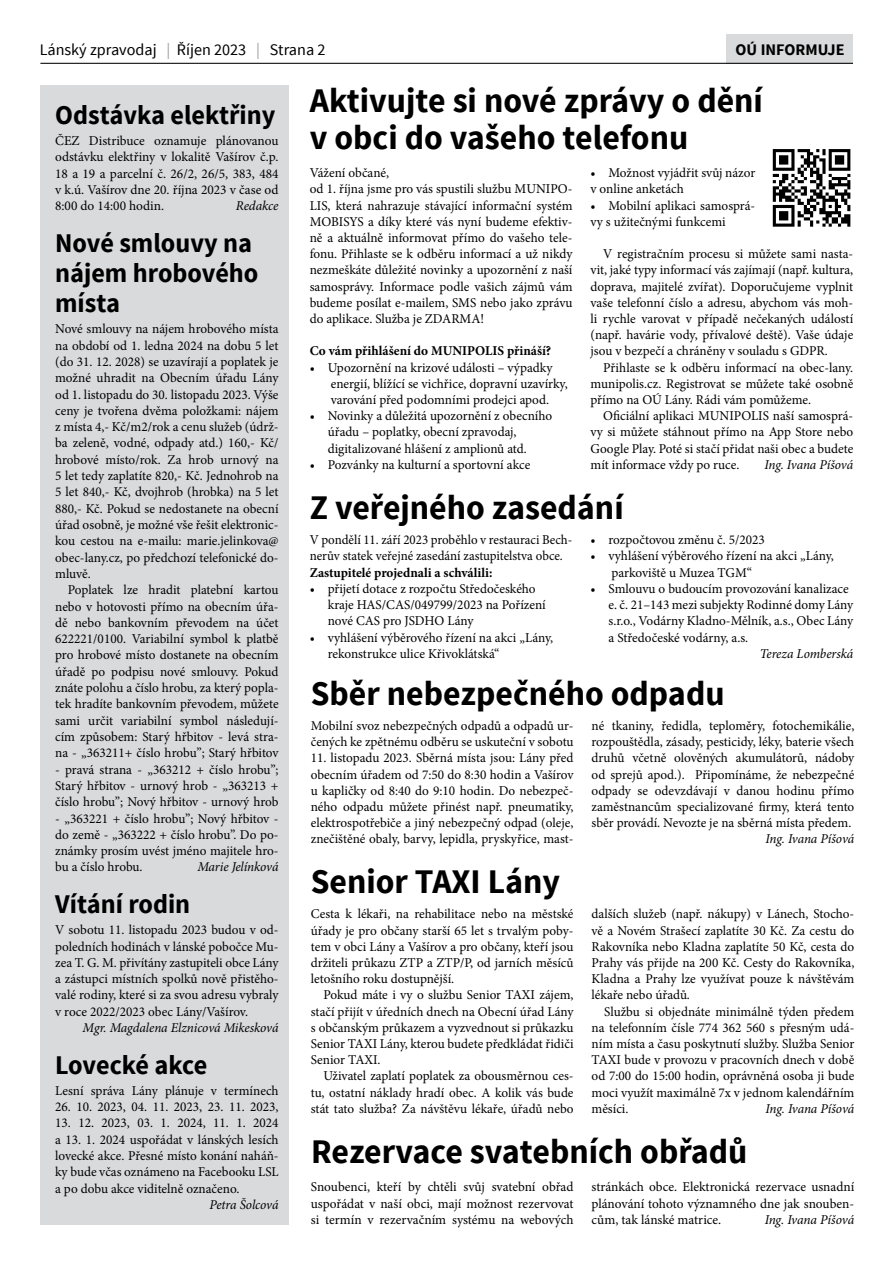
<style>
.page{position:relative;width:893px;height:1263px;background:#fff}
.page>*{position:absolute;margin:0;border:0;box-sizing:border-box;transform-origin:0 0}
.t1{font:700 34.5px/37.5px "Source Sans Pro";color:#000}
.t2{font:700 27px/30.2px "Source Sans Pro";color:#000}
.t3{font:16.2px "Source Sans Pro";color:#000}
.t4{font:700 16.2px "Source Sans Pro";color:#000}
.t5{font:13.5px/16.2px "Minion Pro";color:#000;text-align:justify}
.t6{font:italic 13.5px "Minion Pro";letter-spacing:-.005em;color:#000}
.t7{font:13.5px/16.2px "Minion Pro";color:#000;scale:.96 1}
.t8{font:700 13.5px "Minion Pro";color:#000}
.s1{color:#9c9e9f}
</style>
<div class="page">
<div style="left:726px;top:34px;width:127px;height:30px;background:#d9dadb"></div>
<div style="left:40px;top:85px;width:249px;height:1140px;background:#d9dadb"></div>
<hr style="left:40px;top:63px;width:853px;height:1px;background:#000">
<div style="left:853px;top:31px;width:40px;height:43px;background:#fff"></div>
<svg style="left:772px;top:149px;width:79px;height:78px"></svg>
<svg style="left:773px;top:149px;width:77px;height:78px"></svg>
<p class="t3" style="left:40px;top:39px;width:287px">Lánský zpravodaj <span class="s1">|</span> Říjen 2023 <span class="s1">|</span> Strana 2</p>
<p class="t4" style="left:736px;top:39px;width:110px">oÚ informuje</p>
<h2 class="t2" style="left:55px;top:101px;width:222px">Odstávka elektřiny</h2>
<p class="t5" style="left:55px;top:133px;width:225px">ČEZ Distribuce oznamuje plánovanou odstávku elektřiny v lokalitě Vašírov č.p.<br>18 a 19 a parcelní č. 26/2, 26/5, 383, 484 v k.ú. Vašírov dne 20. října 2023 v čase od 8:00 do 14:00 hodin.</p>
<p class="t6" style="left:236px;top:197px;width:44px">Redakce</p>
<h2 class="t2" style="left:55px;top:229px;width:205px">Nové smlouvy na nájem hrobového místa</h2>
<p class="t5" style="left:55px;top:321px;width:225px">Nové smlouvy na nájem hrobového místa na období od 1. ledna 2024 na dobu 5 let (do 31. 12. 2028) se uzavírají a poplatek je možné uhradit na Obecním úřadu Lány od 1. listopadu do 30. listopadu 2023. Výše ceny je tvořena dvěma položkami: nájem z místa 4,- Kč/m2/rok a cenu služeb (údrž&shy;ba zeleně, vodné, odpady atd.) 160,- Kč/ hrobové místo/rok. Za hrob urnový na 5 let tedy zaplatíte 820,- Kč. Jednohrob na 5 let 840,- Kč, dvojhrob (hrobka) na 5 let 880,- Kč. Pokud se nedostanete na obecní úřad osobně, je možné vše řešit elektronic&shy;kou cestou na e-mailu: marie.jelinkova@ obec-lany.cz, po předchozí telefonické do&shy;mluvě.</p>
<p class="t5" style="left:55px;top:582px;width:225px;text-indent:13px">Poplatek lze hradit platební kartou nebo v hotovosti přímo na obecním úřa&shy;dě nebo bankovním převodem na účet 622221/0100. Variabilní symbol k platbě pro hrobové místo dostanete na obecním úřadě po podpisu nové smlouvy. Pokud znáte polohu a číslo hrobu, za který popla&shy;tek hradíte bankovním převodem, můžete sami určit variabilní symbol následují&shy;cím způsobem: Starý hřbitov - levá stra&shy;na - „363211+ číslo hrobu”; Starý hřbitov</p>
<p class="t5" style="left:55px;top:761px;width:225px">- pravá strana - „363212 + číslo hrobu”; Starý hřbitov - urnový hrob - „363213 + číslo hrobu”; Nový hřbitov - urnový hrob</p>
<p class="t5" style="left:55px;top:810px;width:225px">- „363221 + číslo hrobu”; Nový hřbitov - do země - „363222 + číslo hrobu”. Do po&shy;známky prosím uvést jméno majitele hro&shy;bu a číslo hrobu.</p>
<p class="t6" style="left:197px;top:858px;width:83px">Marie Jelínková</p>
<h2 class="t2" style="left:55px;top:890px;width:137px">Vítání rodin</h2>
<p class="t5" style="left:55px;top:922px;width:225px">V sobotu 11. listopadu 2023 budou v od&shy;poledních hodinách v lánské pobočce Mu&shy;zea T. G. M. přivítány zastupiteli obce Lány a zástupci místních spolků nově přistěho&shy;valé rodiny, které si za svou adresu vybraly v roce 2022/2023 obec Lány/Vašírov.</p>
<p class="t6" style="left:82px;top:1018px;width:198px">Mgr. Magdalena Elznicová Mikesková</p>
<h2 class="t2" style="left:55px;top:1051px;width:154px">Lovecké akce</h2>
<p class="t5" style="left:55px;top:1082px;width:225px">Lesní správa Lány plánuje v termínech</p>
<p class="t5" style="left:55px;top:1099px;width:225px">26. 10. 2023, 04. 11. 2023, 23. 11. 2023,</p>
<p class="t5" style="left:55px;top:1115px;width:225px">13. 12. 2023, 03. 1. 2024, 11. 1. 2024 a 13. 1. 2024 uspořádat v lánských lesích lovecké akce. Přesné místo konání naháň&shy;ky bude včas oznámeno na Facebooku LSL a po dobu akce viditelně označeno.</p>
<p class="t6" style="left:209px;top:1195px;width:71px">Petra Šolcová</p>
<h1 class="t1" style="left:310px;top:83px;width:455px">Aktivujte si nové zprávy o dění v obci do vašeho telefonu</h1>
<p class="t5" style="left:310px;top:165px;width:264px;text-align:left">Vážení občané,<br>od 1. října jsme pro vás spustili službu MUNIPO-LIS, která nahrazuje stávající informační systém MOBISYS a díky které vás nyní budeme efektiv&shy;ně a aktuálně informovat přímo do vašeho tele&shy;fonu. Přihlaste se k odběru informací a už nikdy nezmeškáte důležité novinky a upozornění z naší samosprávy. Informace podle vašich zájmů vám budeme posílat e-mailem, SMS nebo jako zprávu do aplikace. Služba je ZDARMA!</p>
<p class="t8" style="left:310px;top:342px;width:243px">Co vám přihlášení do MUNIPOLIS přináší?</p>
<p class="t5" style="left:331px;top:359px;width:238px;text-align:left;text-indent:-21px">• Upozornění na krizové události – výpadky energií, blížící se vichřice, dopravní uzavírky, varování před podomními prodejci apod.</p>
<p class="t5" style="left:328px;top:408px;width:226px;text-align:left;text-indent:-18px">• Novinky a důležitá upozornění z obecního úřadu – poplatky, obecní zpravodaj, digitalizované hlášení z amplionů atd.</p>
<p class="t5" style="left:310px;top:456px;width:222px">• Pozvánky na kulturní a sportovní akce</p>
<p class="t5" style="left:590px;top:165px;width:166px">• Možnost vyjádřit svůj názor v online anketách</p>
<p class="t5" style="left:590px;top:197px;width:166px">• Mobilní aplikaci samosprá&shy;vy s užitečnými funkcemi</p>
<p class="t5" style="left:590px;top:246px;width:264px;text-indent:13px">V registračním procesu si můžete sami nasta&shy;vit, jaké typy informací vás zajímají (např. kultura, doprava, majitelé zvířat). Doporučujeme vyplnit vaše telefonní číslo a adresu, abychom vás moh&shy;li rychle varovat v případě nečekaných událostí (např. havárie vody, přívalové deště). Vaše údaje jsou v bezpečí a chráněny v souladu s GDPR.</p>
<p class="t5" style="left:590px;top:359px;width:264px;text-indent:13px">Přihlaste se k odběru informací na obec-lany. munipolis.cz. Registrovat se můžete také osobně přímo na OÚ Lány. Rádi vám pomůžeme.</p>
<p class="t5" style="left:590px;top:408px;width:264px;text-indent:13px">Oficiální aplikaci MUNIPOLIS naší samosprá&shy;vy si můžete stáhnout přímo na App Store nebo Google Play. Poté si stačí přidat naši obec a budete mít informace vždy po ruce.</p>
<p class="t6" style="left:765px;top:455px;width:90px">Ing. Ivana Píšová</p>
<h1 class="t1" style="left:310px;top:490px;width:316px">Z veřejného zasedání</h1>
<p class="t7" style="left:310px;top:532px;width:275px">V pondělí 11. září 2023 proběhlo v restauraci Bech&shy;nerův statek veřejné zasedání zastupitelstva obce.</p>
<p class="t8" style="left:310px;top:563px;width:184px">Zastupitelé projednali a schválili:</p>
<p class="t5" style="left:328px;top:580px;width:220px;text-align:left;text-indent:-18px">• přijetí dotace z rozpočtu Středočeského kraje HAS/CAS/049799/2023 na Pořízení nové CAS pro JSDHO Lány</p>
<p class="t5" style="left:328px;top:629px;width:227px;text-indent:-18px">• vyhlášení výběrového řízení na akci „Lány, rekonstrukce ulice Křivoklátská“</p>
<p class="t5" style="left:590px;top:532px;width:176px">• rozpočtovou změnu č. 5/2023</p>
<p class="t5" style="left:611px;top:548px;width:224px;text-indent:-21px">• vyhlášení výběrového řízení na akci „Lány, parkoviště u Muzea TGM“</p>
<p class="t5" style="left:608px;top:580px;width:246px;text-align:left;text-indent:-18px">• Smlouvu o budoucím provozování kanalizace e. č. 21–143 mezi subjekty Rodinné domy Lány s.r.o., Vodárny Kladno-Mělník, a.s., Obec Lány a Středočeské vodárny, a.s.</p>
<p class="t6" style="left:760px;top:644px;width:95px">Tereza Lomberská</p>
<h1 class="t1" style="left:311px;top:676px;width:415px">Sběr nebezpečného odpadu</h1>
<p class="t5" style="left:311px;top:717px;width:264px">Mobilní svoz nebezpečných odpadů a odpadů ur&shy;čených ke zpětnému odběru se uskuteční v sobotu</p>
<p class="t5" style="left:311px;top:750px;width:264px">11. listopadu 2023. Sběrná místa jsou: Lány před obecním úřadem od 7:50 do 8:30 hodin a Vašírov u kapličky od 8:40 do 9:10 hodin. Do nebezpeč&shy;ného odpadu můžete přinést např. pneumatiky, elektrospotřebiče a jiný nebezpečný odpad (oleje, znečištěné obaly, barvy, lepidla, pryskyřice, mast-</p>
<h1 class="t1" style="left:311px;top:864px;width:251px">Senior TAXI Lány</h1>
<p class="t5" style="left:311px;top:906px;width:264px">Cesta k lékaři, na rehabilitace nebo na městské úřady je pro občany starší 65 let s trvalým poby&shy;tem v obci Lány a Vašírov a pro občany, kteří jsou držiteli průkazu ZTP a ZTP/P, od jarních měsíců letošního roku dostupnější.</p>
<p class="t5" style="left:311px;top:987px;width:264px;text-indent:13px">Pokud máte i vy o službu Senior TAXI zájem, stačí přijít v úředních dnech na Obecní úřad Lány s občanským průkazem a vyzvednout si průkazku Senior TAXI Lány, kterou budete předkládat řidiči Senior TAXI.</p>
<p class="t5" style="left:311px;top:1068px;width:264px;text-indent:13px">Uživatel zaplatí poplatek za obousměrnou ces&shy;tu, ostatní náklady hradí obec. A kolik vás bude stát tato služba? Za návštěvu lékaře, úřadů nebo</p>
<p class="t5" style="left:592px;top:717px;width:264px">né tkaniny, ředidla, teploměry, fotochemikálie, rozpouštědla, zásady, pesticidy, léky, baterie všech druhů včetně olověných akumulátorů, nádoby od sprejů apod.). Připomínáme, že nebezpečné odpady se odevzdávají v danou hodinu přímo zaměstnancům specializované firmy, která tento sběr provádí. Nevozte je na sběrná místa předem.</p>
<p class="t6" style="left:766px;top:830px;width:90px">Ing. Ivana Píšová</p>
<p class="t5" style="left:592px;top:906px;width:264px">dalších služeb (např. nákupy) v Lánech, Stocho&shy;vě a Novém Strašecí zaplatíte 30 Kč. Za cestu do Rakovníka nebo Kladna zaplatíte 50 Kč, cesta do Prahy vás přijde na 200 Kč. Cesty do Rakovníka, Kladna a Prahy lze využívat pouze k návštěvám lékaře nebo úřadů.</p>
<p class="t5" style="left:592px;top:1003px;width:264px;text-indent:13px">Službu si objednáte minimálně týden předem na telefonním čísle 774 362 560 s přesným udá&shy;ním místa a času poskytnutí služby. Služba Senior TAXI bude v provozu v pracovních dnech v době od 7:00 do 15:00 hodin, oprávněná osoba ji bude moci využít maximálně 7x v jednom kalendářním měsíci.</p>
<p class="t6" style="left:766px;top:1099px;width:90px">Ing. Ivana Píšová</p>
<h1 class="t1" style="left:311px;top:1134px;width:438px">Rezervace svatebních obřadů</h1>
<p class="t5" style="left:311px;top:1179px;width:264px">Snoubenci, kteří by chtěli svůj svatební obřad uspořádat v naší obci, mají možnost rezervovat si termín v rezervačním systému na webových</p>
<p class="t5" style="left:592px;top:1179px;width:264px">stránkách obce. Elektronická rezervace usnadní plánování tohoto významného dne jak snouben&shy;cům, tak lánské matrice.</p>
<p class="t6" style="left:765px;top:1210px;width:91px">Ing. Ivana Píšová</p>
</div>
